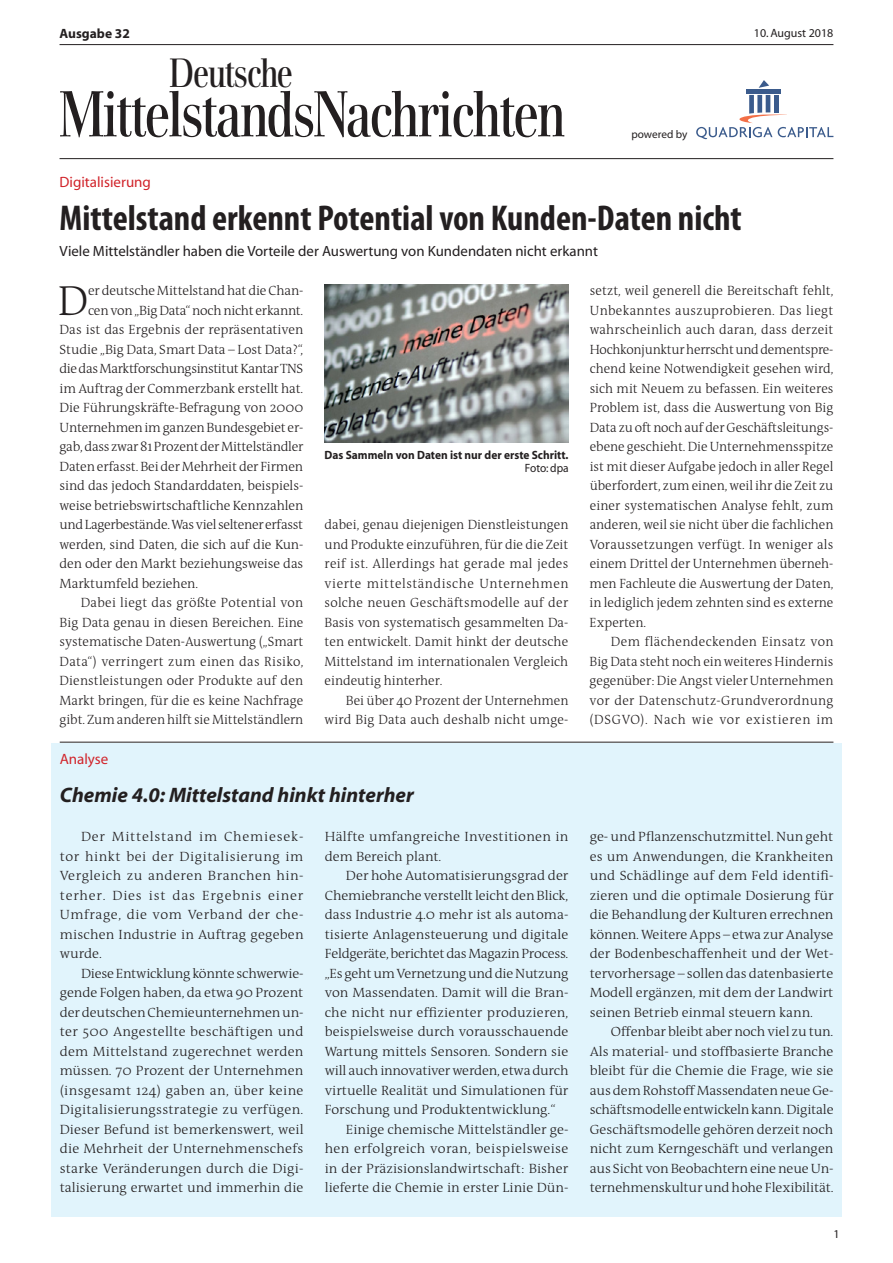
<style>
.page{position:relative;width:893px;height:1263px;background:#fff}
.page>*{position:absolute;margin:0;border:0;box-sizing:border-box;transform-origin:0 0}
.t1{font:64.35px "Walbaum News Fine";letter-spacing:-.01em;color:#231f20;scale:.91 1}
.t2{font:300 42.45px "The Antiqua B3";color:#231f20}
.t3{font:40.5px "Walbaum News Fine";letter-spacing:-.01em;color:#231f20;scale:.91 1}
.t4{font:700 condensed 36px "Myriad Pro";color:#231f20}
.t5{font:italic 700 21px "Myriad";color:#231f20}
.t6{font:15px "Myriad";color:#d1232a}
.t7{font:14.85px "Myriad";color:#231f20}
.t8{font:300 13.5px/19.5px "The Antiqua B3";color:#231f20;text-align:justify}
.t9{font:300 13.5px/19.5px "The Antiqua B3";color:#231f20;text-align:justify;scale:1.04 1}
.t10{font:300 13.5px "The Antiqua B3";letter-spacing:-.02em;color:#231f20}
.t11{font:300 13.5px "The Antiqua B3";letter-spacing:-.02em;color:#231f20;scale:1.04 1}
.t12{font:300 13.5px/19.5px "The Antiqua B3";letter-spacing:.02em;color:#231f20;scale:1.04 1}
.t13{font:300 13.5px "The Antiqua B3";letter-spacing:-.025em;color:#231f20}
.t14{font:300 13.5px "The Antiqua B3";letter-spacing:-.03em;color:#231f20}
.t15{font:300 13.5px "The Antiqua B3";letter-spacing:.025em;color:#231f20}
.t16{font:300 13.5px "The Antiqua B3";letter-spacing:.025em;color:#231f20;scale:1.04 1}
.t17{font:300 13.5px "The Antiqua B3";letter-spacing:.02em;color:#231f20}
.t18{font:700 13.5px "Myriad";color:#231f20}
.t19{font:700 12px "Myriad";color:#231f20;scale:.95 1}
.t20{font:12px "Myriad";color:#231f20}
.t21{font:12px "Myriad";color:#231f20;scale:.95 1}
.t22{font:12px "Myriad Pro";color:#231f20}
.t23{font:11.25px "Myriad";letter-spacing:-.005em;color:#231f20}
</style>
<div class="page">
<div style="left:747px;top:89px;width:34px;height:5px;background:#3b5b8c"></div>
<svg style="left:759px;top:80px;width:10px;height:8px"></svg>
<svg style="left:696px;top:95px;width:137px;height:44px"></svg>
<div style="left:774px;top:95px;width:5px;height:17px;background:#3b5b8c"></div>
<hr style="left:60px;top:158px;width:773px;height:1px;background:#231f20">
<hr style="left:60px;top:44px;width:773px;height:1px;background:#231f20">
<div style="left:51px;top:744px;width:791px;height:473px;background:#e1f4fc"></div>
<hr style="left:60px;top:742px;width:773px;height:1px;background:#231f20">
<img style="left:325px;top:285px;width:243px;height:158px">
<p class="t18" style="left:60px;top:26px;width:72px">Ausgabe 32</p>
<p class="t20" style="left:754px;top:27px;width:81px">10. August 2018</p>
<h3 class="t3" style="left:170px;top:51px;width:137px">Deutsche</h3>
<h1 class="t1" style="left:60px;top:80px;width:557px">MittelstandsNachrichten</h1>
<p class="t23" style="left:631px;top:128px;width:57px">powered by</p>
<p class="t6" style="left:60px;top:174px;width:93px">Digitalisierung</p>
<h3 class="t4" style="left:60px;top:195px;width:684px">Mittelstand erkennt Potential von Kunden-Daten nicht</h3>
<p class="t7" style="left:60px;top:244px;width:540px">Viele Mittelständler haben die Vorteile der Auswertung von Kundendaten nicht erkannt</p>
<h2 class="t2" style="left:58px;top:279px;width:32px">D</h2>
<p class="t8" style="left:88px;top:282px;width:217px">er deutsche Mittelstand hat die Chan-</p>
<p class="t8" style="left:590px;top:282px;width:245px">setzt, weil generell die Bereitschaft fehlt, Unbekanntes auszuprobieren. Das liegt wahrscheinlich auch daran, dass derzeit Hochkonjunktur herrscht und dementspre&shy;chend keine Notwendigkeit gesehen wird, sich mit Neuem zu befassen. Ein weiteres Problem ist, dass die Auswertung von Big Data zu oft noch auf der Geschäftsleitungs&shy;ebene geschieht. Die Unternehmensspitze ist mit dieser Aufgabe jedoch in aller Regel überfordert, zum einen, weil ihr die Zeit zu einer systematischen Analyse fehlt, zum anderen, weil sie nicht über die fachlichen Voraussetzungen verfügt. In weniger als einem Drittel der Unternehmen überneh&shy;men Fachleute die Auswertung der Daten, in lediglich jedem zehnten sind es externe Experten.</p>
<p class="t8" style="left:590px;top:633px;width:245px;text-indent:21px">Dem flächendeckenden Einsatz von Big Data steht noch ein weiteres Hindernis gegenüber: Die Angst vieler Unternehmen vor der Datenschutz-Grundverordnung (DSGVO). Nach wie vor existieren im</p>
<p class="t10" style="left:88px;top:303px;width:217px">cen von „Big Data“ noch nicht erkannt.</p>
<p class="t8" style="left:60px;top:321px;width:245px">Das ist das Ergebnis der repräsentativen</p>
<p class="t8" style="left:60px;top:340px;width:245px">Studie „Big Data, Smart Data – Lost Data?“,</p>
<p class="t14" style="left:60px;top:362px;width:245px">die das Marktforschungsinstitut Kantar TNS</p>
<p class="t8" style="left:60px;top:379px;width:245px">im Auftrag der Commerzbank erstellt hat.</p>
<p class="t8" style="left:60px;top:399px;width:245px">Die Führungskräfte-Befragung von 2000</p>
<p class="t8" style="left:60px;top:418px;width:245px">Unternehmen im ganzen Bundesgebiet er-</p>
<p class="t10" style="left:60px;top:440px;width:245px">gab, dass zwar 81 Prozent der Mittelständler</p>
<p class="t8" style="left:60px;top:457px;width:245px">Daten erfasst. Bei der Mehrheit der Firmen</p>
<p class="t8" style="left:60px;top:476px;width:245px">sind das jedoch Standarddaten, beispiels-</p>
<p class="t8" style="left:60px;top:496px;width:245px">weise betriebswirtschaftliche Kennzahlen</p>
<p class="t13" style="left:60px;top:518px;width:245px">und Lagerbestände. Was viel seltener erfasst</p>
<p class="t8" style="left:60px;top:535px;width:245px">werden, sind Daten, die sich auf die Kun-</p>
<p class="t8" style="left:60px;top:554px;width:245px">den oder den Markt beziehungsweise das</p>
<p class="t8" style="left:60px;top:574px;width:140px">Marktumfeld beziehen.</p>
<p class="t17" style="left:81px;top:596px;width:224px">Dabei liegt das größte Potential von</p>
<p class="t8" style="left:60px;top:613px;width:245px">Big Data genau in diesen Bereichen. Eine</p>
<p class="t8" style="left:60px;top:633px;width:245px">systematische Daten-Auswertung („Smart</p>
<p class="t15" style="left:60px;top:654px;width:245px">Data“) verringert zum einen das Risiko,</p>
<p class="t8" style="left:60px;top:672px;width:245px">Dienstleistungen oder Produkte auf den</p>
<p class="t8" style="left:60px;top:691px;width:245px">Markt bringen, für die es keine Nachfrage</p>
<p class="t8" style="left:60px;top:711px;width:245px">gibt. Zum anderen hilft sie Mittelständlern</p>
<p class="t19" style="left:324px;top:448px;width:258px">Das Sammeln von Daten ist nur der erste Schritt.</p>
<p class="t21" style="left:525px;top:462px;width:48px">Foto: dpa</p>
<p class="t8" style="left:325px;top:516px;width:245px">dabei, genau diejenigen Dienstleistungen und Produkte einzuführen, für die die Zeit reif ist. Allerdings hat gerade mal jedes vierte mittelständische Unternehmen solche neuen Geschäftsmodelle auf der Basis von systematisch gesammelten Da&shy;ten entwickelt. Damit hinkt der deutsche Mittelstand im internationalen Vergleich eindeutig hinterher.</p>
<p class="t8" style="left:325px;top:691px;width:245px;text-align:right">Bei über 40 Prozent der Unternehmen wird Big Data auch deshalb nicht umge-</p>
<p class="t6" style="left:60px;top:751px;width:50px">Analyse</p>
<h3 class="t5" style="left:60px;top:784px;width:356px">Chemie 4.0: Mittelstand hinkt hinterher</h3>
<p class="t9" style="left:60px;top:828px;width:236px;text-indent:21px">Der Mittelstand im Chemiesek&shy;tor hinkt bei der Digitalisierung im Vergleich zu anderen Branchen hin&shy;terher. Dies ist das Ergebnis einer Umfrage, die vom Verband der che&shy;mischen Industrie in Auftrag gegeben wurde.</p>
<p class="t9" style="left:60px;top:964px;width:236px;text-indent:21px">Diese Entwicklung könnte schwerwie&shy;gende Folgen haben, da etwa 90 Prozent der deutschen Chemieunternehmen un&shy;ter 500 Angestellte beschäftigen und dem Mittelstand zugerechnet werden müssen. 70 Prozent der Unternehmen (insgesamt 124) gaben an, über keine Digitalisierungsstrategie zu verfügen.<br>Dieser Befund ist bemerkenswert, weil die Mehrheit der Unternehmenschefs starke Veränderungen durch die Digi&shy;talisierung erwartet und immerhin die</p>
<p class="t12" style="left:325px;top:828px;width:236px">Hälfte umfangreiche Investitionen in dem Bereich plant.</p>
<p class="t9" style="left:346px;top:867px;width:215px">Der hohe Automatisierungsgrad der</p>
<p class="t9" style="left:325px;top:886px;width:236px">Chemiebranche verstellt leicht den Blick,</p>
<p class="t9" style="left:325px;top:906px;width:236px">dass Industrie 4.0 mehr ist als automa-</p>
<p class="t9" style="left:325px;top:925px;width:236px">tisierte Anlagensteuerung und digitale</p>
<p class="t11" style="left:325px;top:947px;width:236px">Feldgeräte, berichtet das Magazin Process.</p>
<p class="t11" style="left:325px;top:966px;width:236px">„Es geht um Vernetzung und die Nutzung</p>
<p class="t9" style="left:325px;top:984px;width:236px">von Massendaten. Damit will die Bran-</p>
<p class="t9" style="left:325px;top:1003px;width:236px">che nicht nur effizienter produzieren,</p>
<p class="t9" style="left:325px;top:1023px;width:236px">beispielsweise durch vorausschauende</p>
<p class="t9" style="left:325px;top:1042px;width:236px">Wartung mittels Sensoren. Sondern sie</p>
<p class="t9" style="left:325px;top:1062px;width:236px">will auch innovativer werden, etwa durch</p>
<p class="t9" style="left:325px;top:1081px;width:236px">virtuelle Realität und Simulationen für</p>
<p class="t9" style="left:325px;top:1101px;width:224px">Forschung und Produktentwicklung.“</p>
<p class="t9" style="left:346px;top:1120px;width:215px">Einige chemische Mittelständler ge-</p>
<p class="t16" style="left:325px;top:1142px;width:236px">hen erfolgreich voran, beispielsweise</p>
<p class="t9" style="left:325px;top:1159px;width:236px">in der Präzisionslandwirtschaft: Bisher</p>
<p class="t9" style="left:325px;top:1179px;width:236px">lieferte die Chemie in erster Linie Dün-</p>
<p class="t9" style="left:590px;top:828px;width:236px">ge- und Pflanzenschutzmittel. Nun geht es um Anwendungen, die Krankheiten und Schädlinge auf dem Feld identifi&shy;zieren und die optimale Dosierung für die Behandlung der Kulturen errechnen können. Weitere Apps – etwa zur Analyse der Bodenbeschaffenheit und der Wet&shy;tervorhersage – sollen das datenbasierte Modell ergänzen, mit dem der Landwirt seinen Betrieb einmal steuern kann.</p>
<p class="t9" style="left:590px;top:1023px;width:236px;text-indent:21px">Offenbar bleibt aber noch viel zu tun.<br>Als material- und stoffbasierte Branche bleibt für die Chemie die Frage, wie sie aus dem Rohstoff Massendaten neue Ge&shy;schäftsmodelle entwickeln kann. Digitale Geschäftsmodelle gehören derzeit noch nicht zum Kerngeschäft und verlangen aus Sicht von Beobachtern eine neue Un&shy;ternehmenskultur und hohe Flexibilität.</p>
<p class="t22" style="left:833px;top:1227px;width:8px">1</p>
</div>
